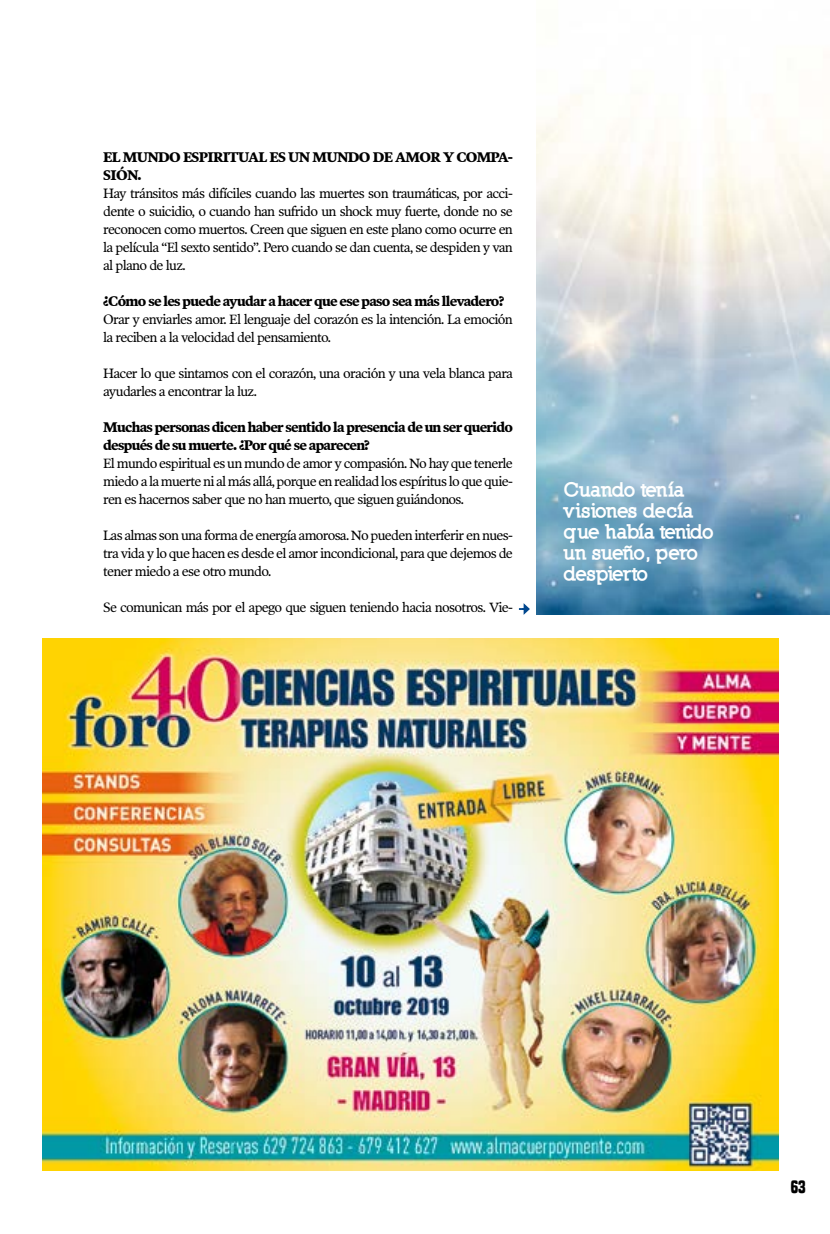
<style>
.page{position:relative;width:830px;height:1234px;background:#fff}
.page>*{position:absolute;margin:0;border:0;box-sizing:border-box;transform-origin:0 0}
.t1{font:900 19.5px/21px "Nilland";letter-spacing:-.04em;color:#fff}
.t2{font:700 16.5px "Built Titling Rg";color:#000}
.t3{font:13.5px/18px "Poynter OS Text";letter-spacing:-.05em;color:#000;text-align:justify}
.t4{font:700 13.5px/18px "Poynter OS Text";letter-spacing:-.05em;color:#000}
</style>
<div class="page">
<img style="left:536px;top:94px;width:293px;height:520px">
<img style="left:43px;top:638px;width:735px;height:532px">
<svg style="left:519px;top:603px;width:10px;height:11px"></svg>
<p class="t4" style="left:103px;top:148px;width:411px">EL MUNDO ESPIRITUAL ES UN MUNDO DE AMOR Y COMPA-<br>SIÓN.</p>
<p class="t3" style="left:103px;top:184px;width:411px">Hay tránsitos más difíciles cuando las muertes son traumáticas, por acci&shy;dente o suicidio, o cuando han sufrido un shock muy fuerte, donde no se reconocen como muertos. Creen que siguen en este plano como ocurre en la película “El sexto sentido”. Pero cuando se dan cuenta, se despiden y van al plano de luz.</p>
<p class="t4" style="left:103px;top:292px;width:402px">¿Cómo se les puede ayudar a hacer que ese paso sea más llevadero?</p>
<p class="t3" style="left:103px;top:310px;width:411px">Orar y enviarles amor. El lenguaje del corazón es la intención. La emoción la reciben a la velocidad del pensamiento.</p>
<p class="t3" style="left:103px;top:364px;width:411px">Hacer lo que sintamos con el corazón, una oración y una vela blanca para ayudarles a encontrar la luz.</p>
<p class="t4" style="left:103px;top:418px;width:411px">Muchas personas dicen haber sentido la presencia de un ser querido después de su muerte. ¿Por qué se aparecen?</p>
<p class="t3" style="left:103px;top:454px;width:411px">El mundo espiritual es un mundo de amor y compasión. No hay que tenerle miedo a la muerte ni al más allá, porque en realidad los espíritus lo que quie&shy;ren es hacernos saber que no han muerto, que siguen guiándonos.</p>
<p class="t3" style="left:103px;top:526px;width:411px">Las almas son una forma de energía amorosa. No pueden interferir en nues&shy;tra vida y lo que hacen es desde el amor incondicional, para que dejemos de tener miedo a ese otro mundo.</p>
<p class="t3" style="left:103px;top:598px;width:411px">Se comunican más por el apego que siguen teniendo hacia nosotros. Vie-</p>
<h1 class="t1" style="left:563px;top:479px;width:152px">Cuando tenía visiones decía que había tenido un sueño, pero despierto</h1>
<p class="t2" style="left:790px;top:1176px;width:16px">63</p>
</div>
